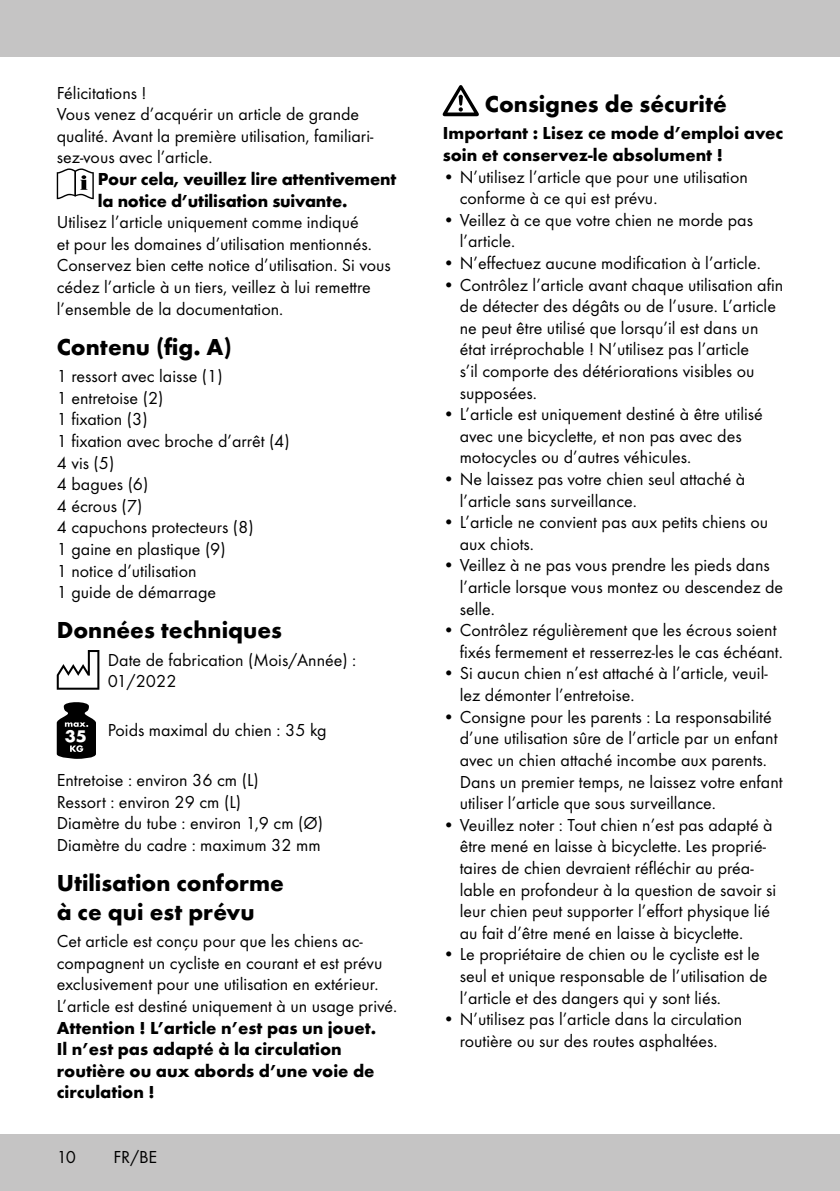
<style>
.page{position:relative;width:840px;height:1191px;background:#fff}
.page>*{position:absolute;margin:0;border:0;box-sizing:border-box;transform-origin:0 0}
.t1{font:700 24px/28.8px "Futura TOT";color:#000}
.t2{font:18px/21.6px "Futura TOT Boo";color:#000}
.t3{font:700 18px/21.6px "Futura TOT";color:#000}
</style>
<div class="page">
<div style="left:0;top:1134px;width:839px;height:57px;background:#c5c4c4"></div>
<div style="left:0;top:0;width:839px;height:57px;background:#c5c4c4"></div>
<svg style="left:57px;top:168px;width:37px;height:31px"></svg>
<svg style="left:57px;top:650px;width:42px;height:39px"></svg>
<svg style="left:57px;top:702px;width:39px;height:57px"></svg>
<svg style="left:442px;top:85px;width:36px;height:31px"></svg>
<p class="t2" style="left:57px;top:82px;width:318px">Félicitations !<br>Vous venez d’acquérir un article de grande qualité. Avant la première utilisation, familiari&shy;sez-vous avec l’article.</p>
<p class="t3" style="left:98px;top:168px;width:300px">Pour cela, veuillez lire attentivement la notice d’utilisation suivante.</p>
<p class="t2" style="left:57px;top:211px;width:335px">Utilisez l’article uniquement comme indiqué<br>et pour les domaines d’utilisation mentionnés.<br>Conservez bien cette notice d’utilisation. Si vous cédez l’article à un tiers, veillez à lui remettre l’ensemble de la documentation.</p>
<h1 class="t1" style="left:57px;top:332px;width:176px">Contenu (fig. A)</h1>
<p class="t2" style="left:57px;top:365px;width:234px">1 ressort avec laisse (1)<br>1 entretoise (2)<br>1 fixation (3)<br>1 fixation avec broche d’arrêt (4)<br>4 vis (5)<br>4 bagues (6)<br>4 écrous (7)<br>4 capuchons protecteurs (8)<br>1 gaine en plastique (9)<br>1 notice d’utilisation<br>1 guide de démarrage</p>
<h1 class="t1" style="left:57px;top:615px;width:227px">Données techniques</h1>
<p class="t2" style="left:108px;top:648px;width:250px">Date de fabrication (Mois/Année) :<br>01/2022</p>
<p class="t2" style="left:65px;top:719px;width:263px"><sub>35</sub> Poids maximal du chien : 35 kg</p>
<p class="t2" style="left:57px;top:769px;width:268px">Entretoise : environ 36 cm (L)<br>Ressort : environ 29 cm (L)<br>Diamètre du tube : environ 1,9 cm (Ø)<br>Diamètre du cadre : maximum 32 mm</p>
<h1 class="t1" style="left:57px;top:868px;width:228px">Utilisation conforme à ce qui est prévu</h1>
<p class="t2" style="left:57px;top:930px;width:342px">Cet article est conçu pour que les chiens ac&shy;compagnent un cycliste en courant et est prévu exclusivement pour une utilisation en extérieur.<br>L’article est destiné uniquement à un usage privé.</p>
<p class="t3" style="left:57px;top:1016px;width:321px">Attention ! L’article n’est pas un jouet.<br>Il n’est pas adapté à la circulation routière ou aux abords d’une voie de circulation !</p>
<p class="t2" style="left:57px;top:1146px;width:21px">10</p>
<p class="t2" style="left:113px;top:1146px;width:45px">FR/BE</p>
<h1 class="t1" style="left:484px;top:89px;width:243px">Consignes de sécurité</h1>
<p class="t3" style="left:442px;top:122px;width:342px">Important : Lisez ce mode d’emploi avec soin et conservez-le absolument !</p>
<p class="t2" style="left:459px;top:166px;width:289px;text-indent:-17px">• N’utilisez l’article que pour une utilisation conforme à ce qui est prévu.</p>
<p class="t2" style="left:459px;top:209px;width:294px;text-indent:-17px">• Veillez à ce que votre chien ne morde pas l’article.</p>
<p class="t2" style="left:442px;top:252px;width:319px">• N’effectuez aucune modification à l’article.</p>
<p class="t2" style="left:459px;top:274px;width:325px;text-indent:-17px">• Contrôlez l’article avant chaque utilisation afin de détecter des dégâts ou de l’usure. L’article ne peut être utilisé que lorsqu’il est dans un état irréprochable ! N’utilisez pas l’article<br>s’il comporte des détériorations visibles ou supposées.</p>
<p class="t2" style="left:459px;top:403px;width:304px;text-indent:-17px">• L’article est uniquement destiné à être utilisé avec une bicyclette, et non pas avec des motocycles ou d’autres véhicules.</p>
<p class="t2" style="left:459px;top:468px;width:287px;text-indent:-17px">• Ne laissez pas votre chien seul attaché à l’article sans surveillance.</p>
<p class="t2" style="left:459px;top:511px;width:310px;text-indent:-17px">• L’article ne convient pas aux petits chiens ou aux chiots.</p>
<p class="t2" style="left:459px;top:554px;width:325px;text-indent:-17px">• Veillez à ne pas vous prendre les pieds dans l’article lorsque vous montez ou descendez de selle.</p>
<p class="t2" style="left:459px;top:619px;width:324px;text-indent:-17px">• Contrôlez régulièrement que les écrous soient fixés fermement et resserrez-les le cas échéant.</p>
<p class="t2" style="left:459px;top:662px;width:309px;text-indent:-17px">• Si aucun chien n’est attaché à l’article, veuil&shy;lez démonter l’entretoise.</p>
<p class="t2" style="left:459px;top:706px;width:324px;text-indent:-17px">• Consigne pour les parents : La responsabilité d’une utilisation sûre de l’article par un enfant avec un chien attaché incombe aux parents.<br>Dans un premier temps, ne laissez votre enfant utiliser l’article que sous surveillance.</p>
<p class="t2" style="left:459px;top:814px;width:318px;text-indent:-17px">• Veuillez noter : Tout chien n’est pas adapté à être mené en laisse à bicyclette. Les proprié&shy;taires de chien devraient réfléchir au préa&shy;lable en profondeur à la question de savoir si leur chien peut supporter l’effort physique lié au fait d’être mené en laisse à bicyclette.</p>
<p class="t2" style="left:459px;top:943px;width:309px;text-indent:-17px">• Le propriétaire de chien ou le cycliste est le seul et unique responsable de l’utilisation de l’article et des dangers qui y sont liés.</p>
<p class="t2" style="left:442px;top:1008px;width:301px;text-align:center">• N’utilisez pas l’article dans la circulation routière ou sur des routes asphaltées.</p>
</div>
